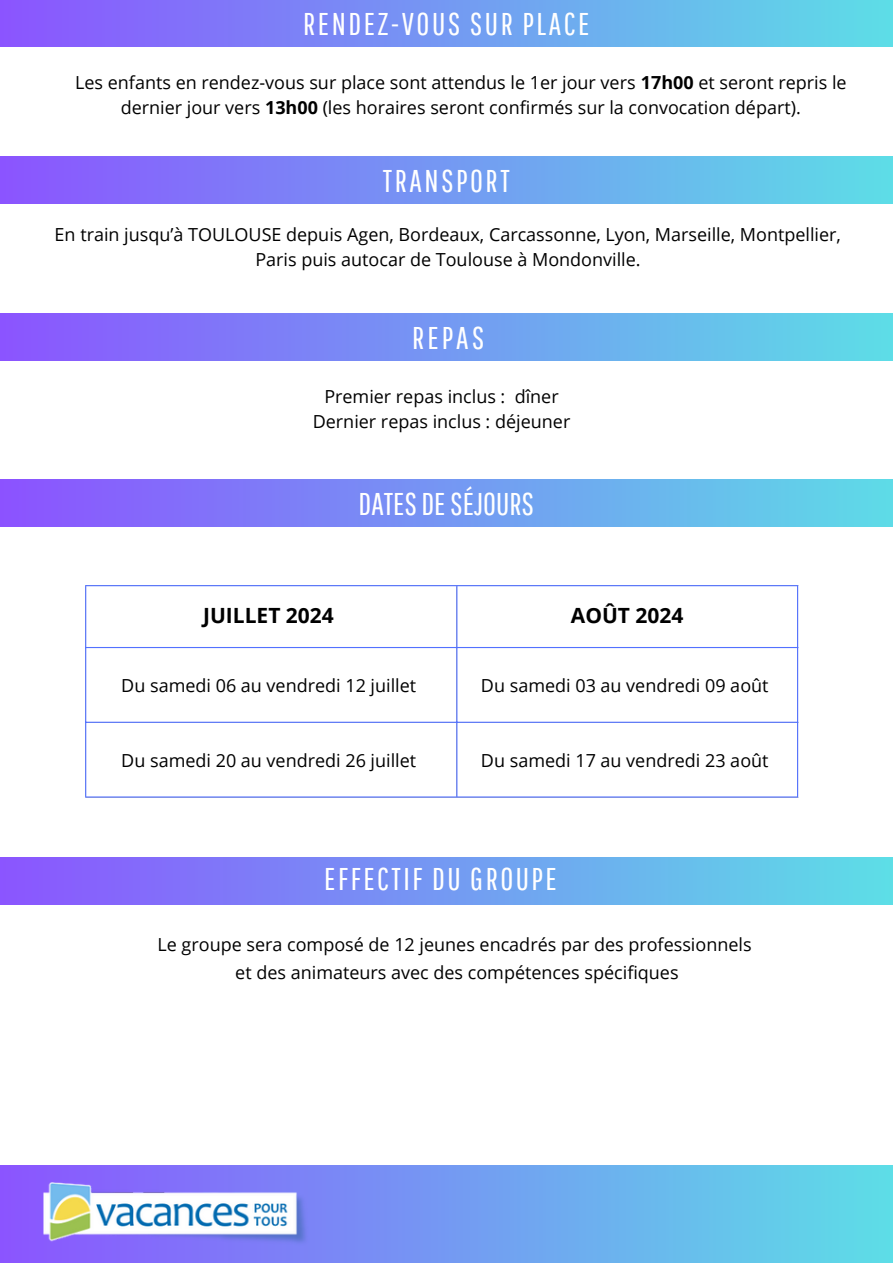
<style>
.page{position:relative;width:893px;height:1264px;background:#fff}
.page>*{position:absolute;margin:0;border:0;box-sizing:border-box;transform-origin:0 0}
.t1{font:31.5px "Pathway Gothic One";letter-spacing:.08em;color:#fff}
.t2{font:31.5px "Pathway Gothic One";color:#fff}
.t3{font:700 21px "Open Sans";color:#000}
.t4{font:18px/24.8px "Open Sans";color:#000;text-align:center}
.s1{font-weight:700}
</style>
<div class="page">
<div style="left:0;top:0;width:892px;height:47px;background:linear-gradient(to right,#8b54ff,#5ddde7)"></div>
<div style="left:0;top:157px;width:892px;height:47px;background:linear-gradient(to right,#8b54ff,#5ddde7)"></div>
<div style="left:0;top:314px;width:892px;height:47px;background:linear-gradient(to right,#8b54ff,#5ddde7)"></div>
<div style="left:0;top:480px;width:892px;height:46px;background:linear-gradient(to right,#8c52ff,#5edbe7)"></div>
<div style="left:0;top:1165px;width:892px;height:97px;background:linear-gradient(to right,#8b54ff,#5ddde7)"></div>
<img style="left:44px;top:1182px;width:265px;height:64px">
<hr style="left:85px;top:586px;width:1px;height:210px;background:#5271ff">
<hr style="left:456px;top:586px;width:1px;height:210px;background:#5271ff">
<hr style="left:797px;top:586px;width:1px;height:210px;background:#5271ff">
<hr style="left:85px;top:585px;width:713px;height:1px;background:#5271ff">
<hr style="left:85px;top:647px;width:713px;height:1px;background:#5271ff">
<hr style="left:85px;top:721px;width:713px;height:1px;background:#5271ff">
<hr style="left:85px;top:796px;width:713px;height:1px;background:#5271ff">
<div style="left:0;top:857px;width:892px;height:47px;background:linear-gradient(to right,#8b55ff,#5ddee7)"></div>
<p class="t1" style="left:303px;top:5px;width:287px">RENDEZ-VOUS SUR PLACE</p>
<p class="t4" style="left:75px;top:70px;width:773px">Les enfants en rendez-vous sur place sont attendus le 1er jour vers <span class="s1">17h00</span> et seront repris le dernier jour vers <span class="s1">13h00</span> (les horaires seront confirmés sur la convocation départ).</p>
<p class="t1" style="left:383px;top:162px;width:128px">TRANSPORT</p>
<p class="t4" style="left:55px;top:222px;width:787px">En train jusqu’à TOULOUSE depuis Agen, Bordeaux, Carcassonne, Lyon, Marseille, Montpellier,<br>Paris puis autocar de Toulouse à Mondonville.</p>
<p class="t1" style="left:412px;top:319px;width:74px">REPAS</p>
<p class="t4" style="left:324px;top:383px;width:236px">Premier repas inclus : dîner</p>
<p class="t4" style="left:313px;top:408px;width:259px">Dernier repas inclus : déjeuner</p>
<p class="t2" style="left:358px;top:485px;width:177px">DATES DE SÉJOURS</p>
<p class="t3" style="left:203px;top:601px;width:132px">JUILLET 2024</p>
<p class="t3" style="left:571px;top:601px;width:114px">AOÛT 2024</p>
<p class="t4" style="left:121px;top:672px;width:296px">Du samedi 06 au vendredi 12 juillet</p>
<p class="t4" style="left:481px;top:672px;width:289px">Du samedi 03 au vendredi 09 août</p>
<p class="t4" style="left:121px;top:747px;width:296px">Du samedi 20 au vendredi 26 juillet</p>
<p class="t4" style="left:481px;top:747px;width:289px">Du samedi 17 au vendredi 23 août</p>
<p class="t1" style="left:324px;top:860px;width:234px">EFFECTIF DU GROUPE</p>
<p class="t4" style="left:157px;top:931px;width:595px">Le groupe sera composé de 12 jeunes encadrés par des professionnels</p>
<p class="t4" style="left:235px;top:959px;width:445px">et des animateurs avec des compétences spécifiques</p>
</div>
